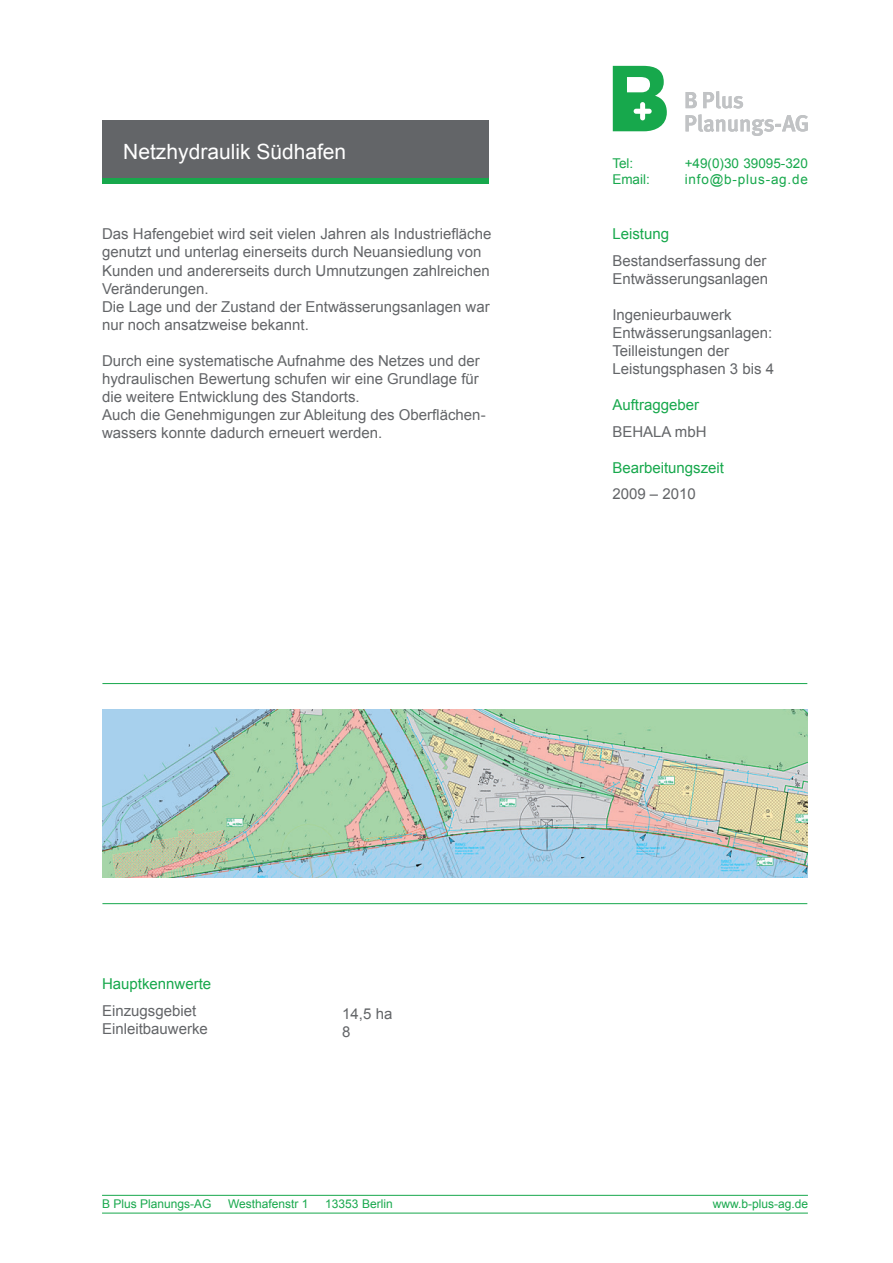
<style>
.page{position:relative;width:893px;height:1263px;background:#fff}
.page>*{position:absolute;margin:0;border:0;box-sizing:border-box;transform-origin:0 0}
.t1{font:21px "Arial";color:#fff}
.t2{font:15px/18px "Arial";color:#636568}
.t3{font:15px "Arial";color:#17a84c}
.t4{font:13.5px/16.2px "Arial";letter-spacing:.03em;color:#17a84c}
.t5{font:13.5px/16.2px "Arial";color:#17a84c}
.t6{font:12px "Arial";color:#17a84c}
</style>
<div class="page">
<hr style="left:102px;top:1195px;width:706px;height:1px;background:#17a84c">
<hr style="left:102px;top:1213px;width:706px;height:1px;background:#17a84c">
<hr style="left:102px;top:683px;width:705px;height:1px;background:#17a84c">
<hr style="left:102px;top:903px;width:705px;height:1px;background:#17a84c">
<div style="left:102px;top:120px;width:387px;height:63px;background:#636568"></div>
<div style="left:102px;top:179px;width:387px;height:5px;background:#17a84c"></div>
<svg style="left:685px;top:91px;width:123px;height:45px"></svg>
<svg style="left:613px;top:66px;width:54px;height:65px"></svg>
<img style="left:102px;top:709px;width:706px;height:169px">
<h1 class="t1" style="left:123px;top:138px;width:224px">Netzhydraulik Südhafen</h1>
<p class="t2" style="left:102px;top:225px;width:391px">Das Hafengebiet wird seit vielen Jahren als Industriefläche genutzt und unterlag einerseits durch Neuansiedlung von Kunden und andererseits durch Umnutzungen zahlreichen Veränderungen.<br>Die Lage und der Zustand der Entwässerungsanlagen war nur noch ansatzweise bekannt.</p>
<p class="t2" style="left:102px;top:351px;width:385px">Durch eine systematische Aufnahme des Netzes und der hydraulischen Bewertung schufen wir eine Grundlage für die weitere Entwicklung des Standorts.<br>Auch die Genehmigungen zur Ableitung des Oberflächen&shy;wassers konnte dadurch erneuert werden.</p>
<p class="t5" style="left:612px;top:155px;width:39px">Tel:<br>Email:</p>
<p class="t4" style="left:685px;top:155px;width:125px">+49(0)30 39095-320 info@b-plus-ag.de</p>
<p class="t3" style="left:612px;top:224px;width:58px">Leistung</p>
<p class="t2" style="left:612px;top:252px;width:157px">Bestandserfassung der<br>Entwässerungsanlagen</p>
<p class="t2" style="left:612px;top:306px;width:163px">Ingenieurbauwerk<br>Entwässerungsanlagen:<br>Teilleistungen der<br>Leistungsphasen 3 bis 4</p>
<p class="t3" style="left:612px;top:395px;width:88px">Auftraggeber</p>
<p class="t2" style="left:612px;top:422px;width:96px">BEHALA mbH</p>
<p class="t3" style="left:612px;top:457px;width:113px">Bearbeitungszeit</p>
<p class="t2" style="left:612px;top:485px;width:85px">2009 – 2010</p>
<p class="t3" style="left:102px;top:974px;width:111px">Hauptkennwerte</p>
<p class="t2" style="left:102px;top:1001px;width:107px">Einzugsgebiet<br>Einleitbauwerke</p>
<p class="t2" style="left:342px;top:1005px;width:52px">14,5 ha<br>8</p>
<p class="t6" style="left:102px;top:1196px;width:111px">B Plus Planungs-AG</p>
<p class="t6" style="left:228px;top:1196px;width:82px">Westhafenstr 1</p>
<p class="t6" style="left:325px;top:1196px;width:69px">13353 Berlin</p>
<p class="t6" style="left:713px;top:1196px;width:97px">www.b-plus-ag.de</p>
</div>
